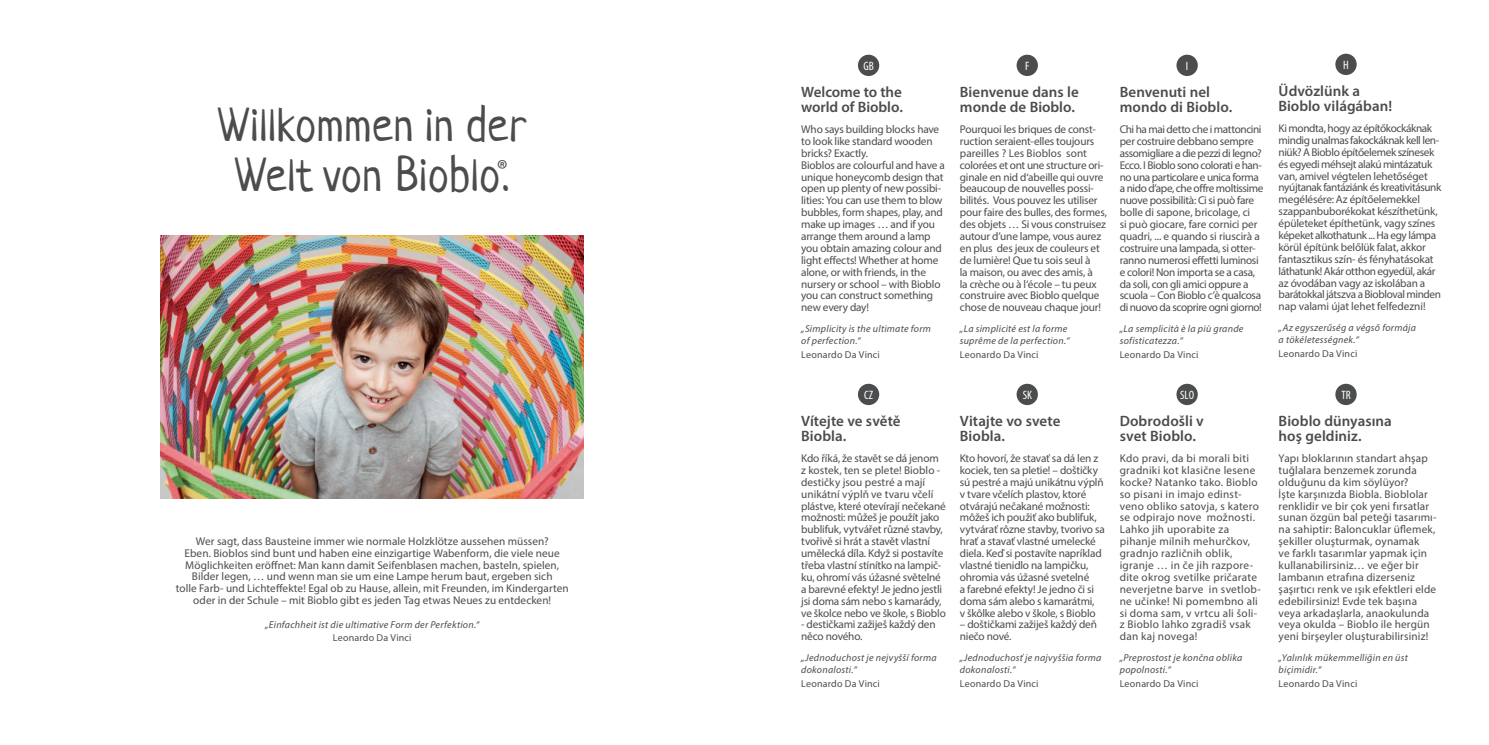
<style>
.page{position:relative;width:1489px;height:745px;background:#fff}
.page>*{position:absolute;margin:0;border:0;box-sizing:border-box;transform-origin:0 0}
.t1{font:47.5px/50px "Neucha";letter-spacing:.01em;color:#4b4c4d;text-align:center}
.t2{font:600 15px/15.6px "Myriad Pro";letter-spacing:.005em;color:#4b4c4d}
.t3{font:condensed 12.12px "Myriad Pro";color:#fff}
.t4{font:11.25px/11.9px "Myriad Pro";letter-spacing:-.015em;color:#4b4c4d}
.t5{font:11.25px/11.9px "Myriad Pro";letter-spacing:.01em;color:#4b4c4d}
.t6{font:11.25px/11.9px "Myriad Pro";letter-spacing:.005em;color:#4b4c4d;text-align:center}
.t7{font:11.25px/11.9px "Myriad Pro";letter-spacing:.025em;color:#4b4c4d}
.t8{font:italic 10px/11.9px "Myriad Pro";letter-spacing:.025em;color:#4b4c4d}
.t9{font:10px "Myriad Pro";letter-spacing:.015em;color:#4b4c4d}
</style>
<div class="page">
<div style="left:857px;top:55px;width:22px;height:21px;background:#4b4c4d;border-radius:50%"></div>
<div style="left:1016px;top:55px;width:21px;height:21px;background:#4b4c4d;border-radius:50%"></div>
<div style="left:1176px;top:55px;width:21px;height:21px;background:#4b4c4d;border-radius:50%"></div>
<div style="left:1335px;top:54px;width:21px;height:21px;background:#4b4c4d;border-radius:50%"></div>
<div style="left:857px;top:383px;width:22px;height:22px;background:#4b4c4d;border-radius:50%"></div>
<div style="left:1016px;top:383px;width:21px;height:22px;background:#4b4c4d;border-radius:50%"></div>
<div style="left:1176px;top:383px;width:21px;height:22px;background:#4b4c4d;border-radius:50%"></div>
<div style="left:1335px;top:383px;width:21px;height:22px;background:#4b4c4d;border-radius:50%"></div>
<img style="left:161px;top:235px;width:422px;height:263px">
<h1 class="t1" style="left:218px;top:100px;width:310px">Willkommen in der<br>Welt von Bioblo<sup>®</sup>.</h1>
<p class="t6" style="left:176px;top:534px;width:394px">Wer sagt, dass Bausteine immer wie normale Holzklötze aussehen müssen?<br>Eben. Bioblos sind bunt und haben eine einzigartige Wabenform, die viele neue Möglichkeiten eröffnet: Man kann damit Seifenblasen machen, basteln, spielen, Bilder legen, … und wenn man sie um eine Lampe herum baut, ergeben sich<br>tolle Farb- und Lichteffekte! Egal ob zu Hause, allein, mit Freunden, im Kindergarten oder in der Schule – mit Bioblo gibt es jeden Tag etwas Neues zu entdecken!</p>
<p class="t8" style="left:265px;top:618px;width:216px">„Einfachheit ist die ultimative Form der Perfektion.“</p>
<p class="t9" style="left:333px;top:630px;width:80px">Leonardo Da Vinci</p>
<p class="t3" style="left:863px;top:58px;width:12px">GB</p>
<h2 class="t2" style="left:801px;top:83px;width:103px">Welcome to the world of Bioblo.</h2>
<p class="t4" style="left:801px;top:123px;width:145px">Who says building blocks have to look like standard wooden bricks? Exactly.<br>Bioblos are colourful and have a unique honeycomb design that open up plenty of new possibi&shy;lities: You can use them to blow bubbles, form shapes, play, and make up images … and if you arrange them around a lamp you obtain amazing colour and light effects! Whether at home alone, or with friends, in the nursery or school – with Bioblo you can construct something new every day!</p>
<p class="t8" style="left:801px;top:322px;width:131px">„Simplicity is the ultimate form of perfection.“</p>
<p class="t9" style="left:801px;top:348px;width:80px">Leonardo Da Vinci</p>
<p class="t3" style="left:864px;top:387px;width:11px">CZ</p>
<h2 class="t2" style="left:801px;top:412px;width:101px">Vítejte ve světě<br>Biobla.</h2>
<p class="t4" style="left:801px;top:452px;width:146px">Kdo říká, že stavět se dá jenom z kostek, ten se plete! Bioblo - destičky jsou pestré a mají unikátní výplň ve tvaru včelí plástve, které otevírají nečekané možnosti: můžeš je použít jako bublifuk, vytvářet různé stavby, tvořivě si hrát a stavět vlastní umělecká díla. Když si postavíte třeba vlastní stínítko na lampič&shy;ku, ohromí vás úžasné světelné a barevné efekty! Je jedno jestli jsi doma sám nebo s kamarády, ve školce nebo ve škole, s Bioblo</p>
<p class="t4" style="left:801px;top:618px;width:136px">- destičkami zažiješ každý den něco nového.</p>
<p class="t8" style="left:801px;top:651px;width:137px">„Jednoduchost je nejvyšší forma dokonalosti.“</p>
<p class="t9" style="left:801px;top:677px;width:80px">Leonardo Da Vinci</p>
<p class="t3" style="left:1025px;top:58px;width:6px">F</p>
<h2 class="t2" style="left:959px;top:83px;width:120px">Bienvenue dans le monde de Bioblo.</h2>
<p class="t4" style="left:959px;top:123px;width:149px">Pourquoi les briques de const&shy;ruction seraient-elles toujours pareilles ? Les Bioblos sont colorées et ont une structure ori&shy;ginale en nid d‘abeille qui ouvre beaucoup de nouvelles possi&shy;bilités. Vous pouvez les utiliser pour faire des bulles, des formes, des objets … Si vous construisez autour d’une lampe, vous aurez en plus des jeux de couleurs et de lumière! Que tu sois seul à<br>la maison, ou avec des amis, à<br>la crèche ou à l‘école – tu peux construire avec Bioblo quelque chose de nouveau chaque jour!</p>
<p class="t8" style="left:959px;top:322px;width:111px">„La simplicité est la forme suprême de la perfection.“</p>
<p class="t9" style="left:959px;top:348px;width:80px">Leonardo Da Vinci</p>
<p class="t3" style="left:1185px;top:58px;width:4px">I</p>
<h2 class="t2" style="left:1119px;top:83px;width:114px">Benvenuti nel mondo di Bioblo.</h2>
<p class="t4" style="left:1119px;top:123px;width:145px">Chi ha mai detto che i mattoncini per costruire debbano sempre assomigliare a die pezzi di legno?<br>Ecco. I Bioblo sono colorati e han&shy;no una particolare e unica forma a nido d’ape, che offre moltissime nuove possibilità: Ci si può fare bolle di sapone, bricolage, ci<br>si può giocare, fare cornici per quadri, ... e quando si riuscirà a costruire una lampada, si otter&shy;ranno numerosi effetti luminosi e colori! Non importa se a casa, da soli, con gli amici oppure a scuola – Con Bioblo c’è qualcosa di nuovo da scoprire ogni giorno!</p>
<p class="t8" style="left:1119px;top:322px;width:125px">„La semplicità è la più grande sofisticatezza.“</p>
<p class="t9" style="left:1119px;top:348px;width:80px">Leonardo Da Vinci</p>
<p class="t3" style="left:1022px;top:387px;width:11px">SK</p>
<h2 class="t2" style="left:959px;top:412px;width:102px">Vitajte vo svete<br>Biobla.</h2>
<p class="t4" style="left:959px;top:452px;width:146px">Kto hovorí, že stavať sa dá len z kociek, ten sa pletie! – doštičky sú pestré a majú unikátnu výplň v tvare včelích plastov, ktoré otvárajú nečakané možnosti: môžeš ich použiť ako bublifuk, vytvárať rôzne stavby, tvorivo sa hrať a stavať vlastné umelecké diela. Keď si postavíte napríklad vlastné tienidlo na lampičku, ohromia vás úžasné svetelné<br>a farebné efekty! Je jedno či si doma sám alebo s kamarátmi,<br>v škôlke alebo v škole, s Bioblo</p>
<p class="t4" style="left:959px;top:618px;width:138px">– doštičkami zažiješ každý deň niečo nové.</p>
<p class="t8" style="left:959px;top:651px;width:143px">„Jednoduchosť je najvyššia forma dokonalosti.“</p>
<p class="t9" style="left:959px;top:677px;width:80px">Leonardo Da Vinci</p>
<p class="t3" style="left:1180px;top:387px;width:15px">SLO</p>
<h2 class="t2" style="left:1119px;top:412px;width:86px">Dobrodošli v svet Bioblo.</h2>
<p class="t7" style="left:1119px;top:452px;width:143px">Kdo pravi, da bi morali biti gradniki kot klasične lesene kocke? Natanko tako. Bioblo so pisani in imajo edinst&shy;veno obliko satovja, s katero se odpirajo nove možnosti.<br>Lahko jih uporabite za pihanje milnih mehurčkov, gradnjo različnih oblik, igranje … in če jih razpore&shy;dite okrog svetilke pričarate neverjetne barve in svetlob&shy;ne učinke! Ni pomembno ali si doma sam, v vrtcu ali šoli&shy;z Bioblo lahko zgradiš vsak dan kaj novega!</p>
<p class="t8" style="left:1119px;top:651px;width:124px">„Preprostost je končna oblika popolnosti.“</p>
<p class="t9" style="left:1119px;top:677px;width:80px">Leonardo Da Vinci</p>
<p class="t3" style="left:1343px;top:57px;width:7px">H</p>
<h2 class="t2" style="left:1278px;top:82px;width:115px">Üdvözlünk a<br>Bioblo világában!</h2>
<p class="t4" style="left:1278px;top:122px;width:164px">Ki mondta, hogy az építőkockáknak mindig unalmas fakockáknak kell len&shy;niük? A Bioblo építőelemek színesek és egyedi méhsejt alakú mintázatuk van, amivel végtelen lehetőséget nyújtanak fantáziánk és kreativitásunk megélésére: Az építőelemekkel szappanbuborékokat készíthetünk, épületeket építhetünk, vagy színes képeket alkothatunk ... Ha egy lámpa körül építünk belőlük falat, akkor fantasztikus szín- és fényhatásokat láthatunk! Akár otthon egyedül, akár az óvodában vagy az iskolában a barátokkal játszva a Biobloval minden nap valami újat lehet felfedezni!</p>
<p class="t8" style="left:1278px;top:321px;width:139px">„Az egyszerűség a végső formája a tökéletességnek.“</p>
<p class="t9" style="left:1278px;top:347px;width:80px">Leonardo Da Vinci</p>
<p class="t3" style="left:1341px;top:387px;width:11px">TR</p>
<h2 class="t2" style="left:1278px;top:412px;width:115px">Bioblo dünyasına hoş geldiniz.</h2>
<p class="t5" style="left:1278px;top:452px;width:159px">Yapı bloklarının standart ahşap tuğlalara benzemek zorunda olduğunu da kim söylüyor?<br>İşte karşınızda Biobla. Bioblolar renklidir ve bir çok yeni fırsatlar sunan özgün bal peteği tasarımı&shy;na sahiptir: Baloncuklar üflemek, şekiller oluşturmak, oynamak<br>ve farklı tasarımlar yapmak için kullanabilirsiniz… ve eğer bir lambanın etrafına dizerseniz şaşırtıcı renk ve ışık efektleri elde edebilirsiniz! Evde tek başına veya arkadaşlarla, anaokulunda veya okulda – Bioblo ile hergün yeni birşeyler oluşturabilirsiniz!</p>
<p class="t8" style="left:1278px;top:651px;width:131px">„Yalınlık mükemmelliğin en üst biçimidir.“</p>
<p class="t9" style="left:1278px;top:677px;width:80px">Leonardo Da Vinci</p>
</div>
